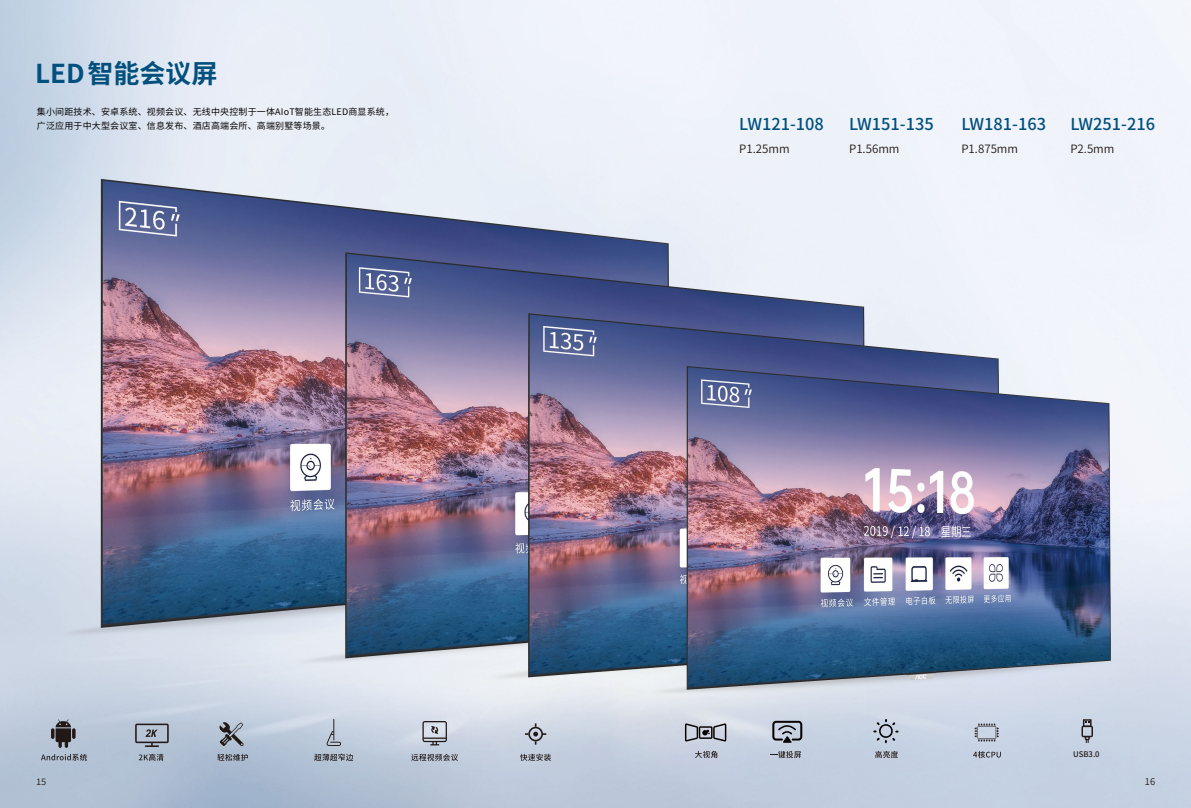
<style>
.page{position:relative;width:1191px;height:808px;background:#fff}
.page>*{position:absolute;margin:0;border:0;box-sizing:border-box;transform-origin:0 0}
.t1{font:700 26px "Source Han Sans CN";color:#01507d}
.t2{font:500 16.4px "Source Han Sans CN";color:#01507d}
.t3{font:11.5px "Source Han Sans CN";color:#221815}
.t4{font:9.4px "Source Han Sans CN";color:#221815}
.t5{font:9px/14px "Source Han Sans CN";letter-spacing:.02em;color:#070505}
.t6{font:8.7px "Source Han Sans CN";color:#221815;scale:1.08 1}
.t7{font:500 7.7px "Source Han Sans CN";color:#221815}
</style>
<div class="page">
<img style="left:0;top:0;width:1191px;height:808px">
<svg style="left:217px;top:754px;width:31px;height:7px"></svg>
<svg style="left:219px;top:722px;width:25px;height:24px"></svg>
<svg style="left:314px;top:754px;width:39px;height:7px"></svg>
<svg style="left:326px;top:719px;width:15px;height:27px"></svg>
<svg style="left:41px;top:754px;width:46px;height:7px"></svg>
<svg style="left:72px;top:728px;width:4px;height:11px"></svg>
<svg style="left:51px;top:719px;width:20px;height:29px"></svg>
<svg style="left:139px;top:754px;width:25px;height:7px"></svg>
<svg style="left:135px;top:723px;width:34px;height:24px"></svg>
<svg style="left:411px;top:754px;width:47px;height:7px"></svg>
<svg style="left:422px;top:721px;width:25px;height:24px"></svg>
<svg style="left:520px;top:754px;width:31px;height:7px"></svg>
<svg style="left:525px;top:723px;width:21px;height:22px"></svg>
<svg style="left:875px;top:751px;width:23px;height:7px"></svg>
<svg style="left:973px;top:751px;width:27px;height:7px"></svg>
<svg style="left:695px;top:751px;width:22px;height:7px"></svg>
<svg style="left:770px;top:751px;width:31px;height:7px"></svg>
<svg style="left:685px;top:723px;width:41px;height:18px"></svg>
<svg style="left:772px;top:721px;width:30px;height:22px"></svg>
<svg style="left:872px;top:719px;width:27px;height:24px"></svg>
<svg style="left:974px;top:723px;width:24px;height:18px"></svg>
<svg style="left:1081px;top:719px;width:12px;height:24px"></svg>
<h1 class="t1" style="left:35px;top:59px;width:184px">LED智能会议屏</h1>
<p class="t5" style="left:37px;top:105px;width:358px">集小间距技术、安卓系统、视频会议、无线中央控制于一体AIoT智能生态LED商显系统，广泛应用于中大型会议室、信息发布、酒店高端会所、高端别墅等场景。</p>
<h2 class="t2" style="left:739px;top:115px;width:86px">LW121-108</h2>
<h2 class="t2" style="left:849px;top:115px;width:86px">LW151-135</h2>
<h2 class="t2" style="left:961px;top:115px;width:86px">LW181-163</h2>
<h2 class="t2" style="left:1070px;top:115px;width:86px">LW251-216</h2>
<p class="t3" style="left:739px;top:142px;width:52px">P1.25mm</p>
<p class="t3" style="left:849px;top:142px;width:52px">P1.56mm</p>
<p class="t3" style="left:961px;top:142px;width:58px">P1.875mm</p>
<p class="t3" style="left:1070px;top:142px;width:46px">P2.5mm</p>
<p class="t7" style="left:1073px;top:750px;width:28px">USB3.0</p>
<p class="t6" style="left:36px;top:777px;width:11px">15</p>
<p class="t4" style="left:1144px;top:776px;width:12px">16</p>
</div>
